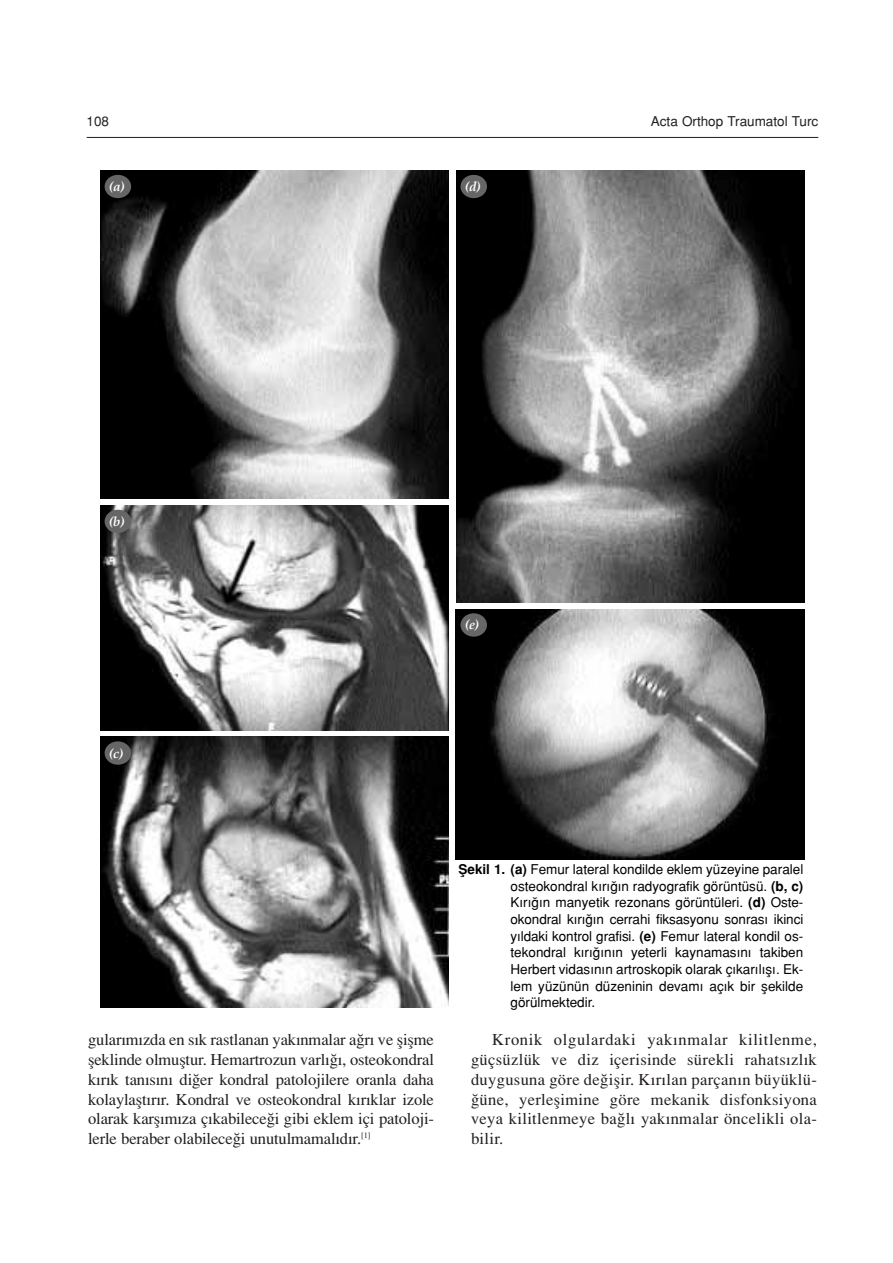
<style>
.page{position:relative;width:893px;height:1263px;background:#fff}
.page>*{position:absolute;margin:0;border:0;box-sizing:border-box;transform-origin:0 0}
.t1{font:16.5px/19.8px "Times Turk";letter-spacing:.005em;color:#231f20;text-align:justify}
.t2{font:13.5px/16.6px "Helvetica Turk";color:#000;text-align:justify}
.t3{font:13.5px "Helvetica Turk";color:#231f20}
.t4{font:13.5px "Palatino Turk BI";color:#fff}
.s1{font-family:"Helvetica Turk B"}
</style>
<div class="page">
<hr style="left:87px;top:137px;width:731px;height:1px;background:#231f20">
<img style="left:100px;top:170px;width:349px;height:329px">
<img style="left:100px;top:505px;width:349px;height:226px">
<img style="left:456px;top:609px;width:348px;height:250px">
<img style="left:456px;top:170px;width:348px;height:432px">
<img style="left:100px;top:737px;width:349px;height:270px">
<div style="left:105px;top:175px;width:26px;height:23px;background:#666;border-radius:50%"></div>
<div style="left:105px;top:510px;width:26px;height:23px;background:#666;border-radius:50%"></div>
<div style="left:105px;top:741px;width:26px;height:24px;background:#666;border-radius:50%"></div>
<div style="left:460px;top:175px;width:27px;height:23px;background:#666;border-radius:50%"></div>
<div style="left:460px;top:613px;width:27px;height:24px;background:#666;border-radius:50%"></div>
<p class="t3" style="left:87px;top:116px;width:24px">108</p>
<p class="t3" style="left:651px;top:116px;width:169px">Acta Orthop Traumatol Turc</p>
<p class="t4" style="left:109px;top:181px;width:18px">(a)</p>
<p class="t4" style="left:109px;top:516px;width:17px">(b)</p>
<p class="t4" style="left:109px;top:748px;width:16px">(c)</p>
<p class="t4" style="left:464px;top:181px;width:18px">(d)</p>
<p class="t4" style="left:464px;top:620px;width:16px">(e)</p>
<p class="t2" style="left:510px;top:863px;width:294px;text-indent:-52px"><span class="s1">fiekil 1. (a)</span> Femur lateral kondilde eklem yüzeyine paralel osteokondral k›r›¤›n radyografik görüntüsü. <span class="s1">(b, c)<br></span>K›r›¤›n manyetik rezonans görüntüleri. <span class="s1">(d)</span> Oste&shy;okondral k›r›¤›n cerrahi fiksasyonu sonras› ikinci y›ldaki kontrol grafisi. <span class="s1">(e)</span> Femur lateral kondil os&shy;tekondral k›r›¤›n›n yeterli kaynamas›n› takiben Herbert vidas›n›n artroskopik olarak ç›kar›l›fl›. Ek&shy;lem yüzünün düzeninin devam› aç›k bir flekilde görülmektedir.</p>
<p class="t1" style="left:88px;top:1031px;width:347px">gular›m›zda en s›k rastlanan yak›nmalar a¤r› ve fliflme fleklinde olmufltur. Hemartrozun varl›¤›, osteokondral k›r›k tan›s›n› di¤er kondral patolojilere oranla daha kolaylaflt›r›r. Kondral ve osteokondral k›r›klar izole olarak karfl›m›za ç›kabilece¤i gibi eklem içi patoloji&shy;lerle beraber olabilece¤i unutulmamal›d›r.<sup>[1]</sup></p>
<p class="t1" style="left:471px;top:1031px;width:347px;text-indent:21px">Kronik olgulardaki yak›nmalar kilitlenme, güçsüzlük ve diz içerisinde sürekli rahats›zl›k duygusuna göre de¤iflir. K›r›lan parçan›n büyüklü-¤üne, yerleflimine göre mekanik disfonksiyona veya kilitlenmeye ba¤l› yak›nmalar öncelikli ola&shy;bilir.</p>
</div>
